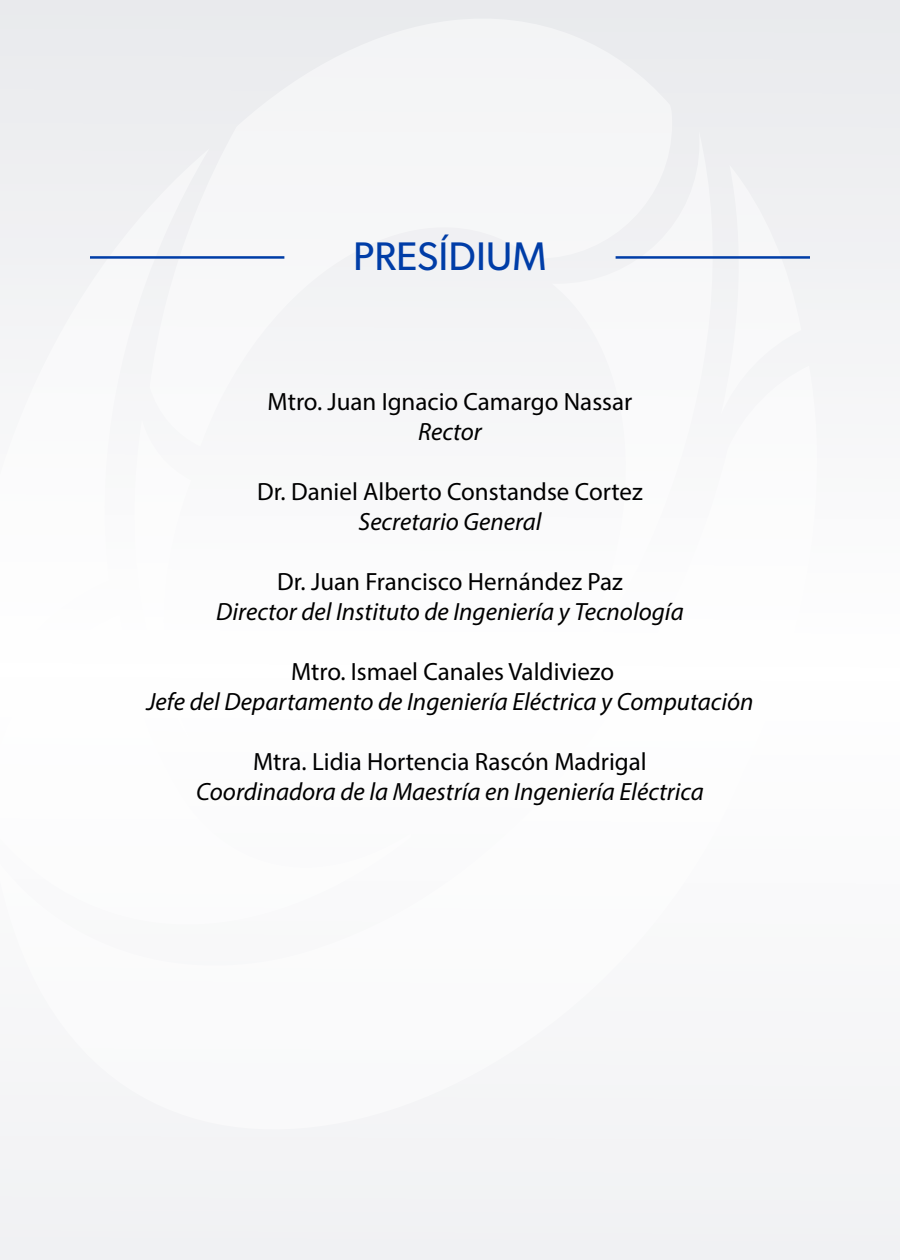
<style>
.page{position:relative;width:900px;height:1260px;background:#f6f6f8}
.page>*{position:absolute;margin:0;border:0;box-sizing:border-box;transform-origin:0 0}
.t1{font:40px "Gibson";color:#003da7}
.t2{font:italic 25px "Myriad Pro";color:#000}
.t3{font:25px "Myriad Pro";color:#000}
</style>
<div class="page">
<hr style="left:616px;top:256px;width:194px;height:3px;background:#003da7">
<hr style="left:90px;top:256px;width:194px;height:3px;background:#003da7">
<h1 class="t1" style="left:353px;top:232px;width:195px">PRESÍDIUM</h1>
<p class="t3" style="left:268px;top:386px;width:366px">Mtro. Juan Ignacio Camargo Nassar</p>
<p class="t2" style="left:418px;top:416px;width:65px">Rector</p>
<p class="t3" style="left:257px;top:476px;width:387px">Dr. Daniel Alberto Constandse Cortez</p>
<p class="t2" style="left:358px;top:506px;width:185px">Secretario General</p>
<p class="t3" style="left:277px;top:566px;width:347px">Dr. Juan Francisco Hernández Paz</p>
<p class="t2" style="left:216px;top:596px;width:469px">Director del Instituto de Ingeniería y Tecnología</p>
<p class="t3" style="left:291px;top:656px;width:325px">Mtro. Ismael Canales Valdiviezo</p>
<p class="t2" style="left:146px;top:686px;width:609px">Jefe del Departamento de Ingeniería Eléctrica y Computación</p>
<p class="t3" style="left:253px;top:746px;width:395px">Mtra. Lidia Hortencia Rascón Madrigal</p>
<p class="t2" style="left:196px;top:776px;width:509px">Coordinadora de la Maestría en Ingeniería Eléctrica</p>
</div>
